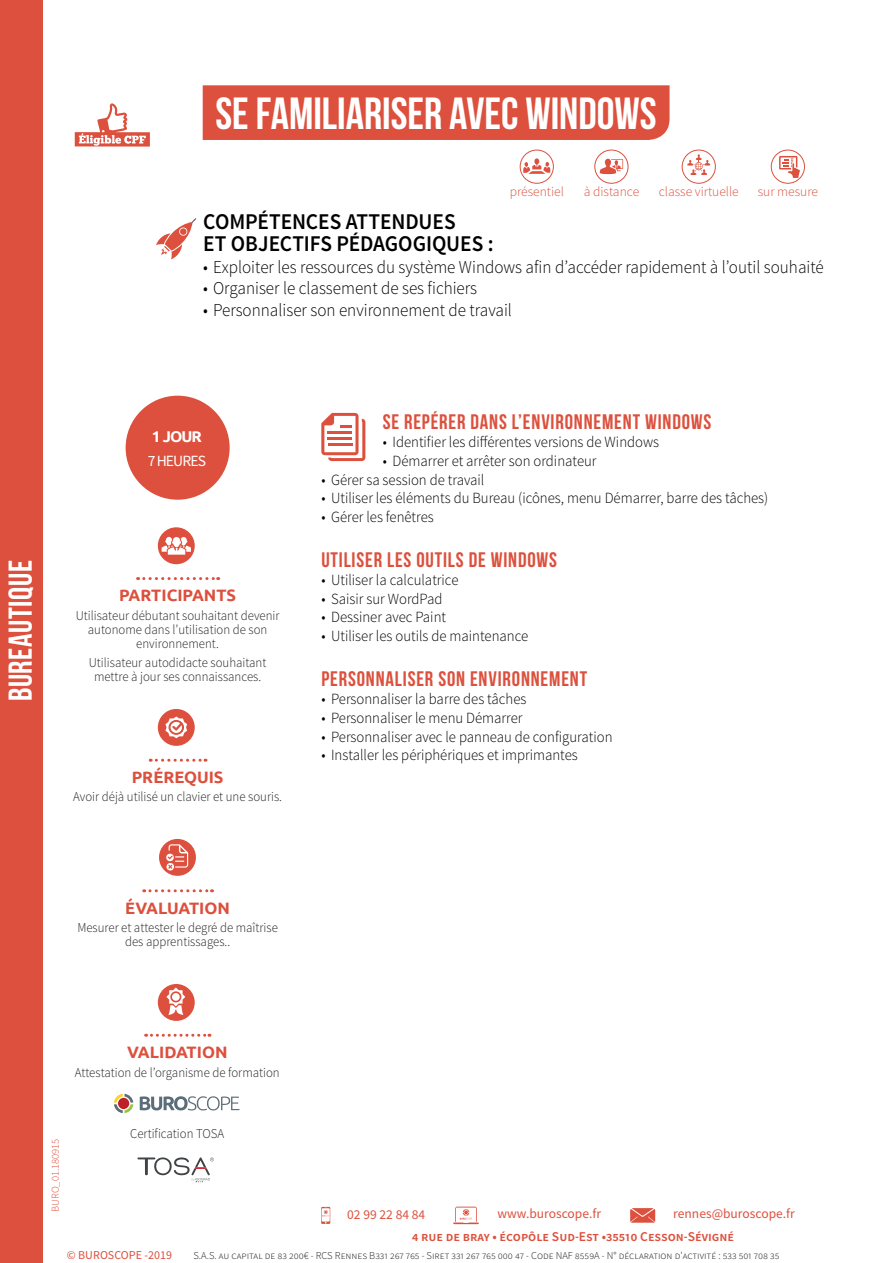
<style>
.page{position:relative;width:893px;height:1263px;background:#fff}
.page>*{position:absolute;margin:0;border:0;box-sizing:border-box;transform-origin:0 0}
.t1{font:700 45px "Bebas Neue";color:#fff}
.t2{font:700 33px "Bebas Neue";letter-spacing:.02em;color:#fff}
.t3{font:600 22.5px/22.8px "Source Sans Pro";letter-spacing:-.005em;color:#000001;scale:.95 1}
.t4{font:700 21px "Bebas Neue";letter-spacing:.04em;color:#dc503d}
.t5{font:300 18px "Source Sans Pro";color:#000001;scale:.95 1}
.t6{font:700 16.5px "Ubuntu";color:#dc503d}
.t7{font:15.6px "Source Sans Pro";letter-spacing:-.06em;color:#fff}
.t8{font:700 15.6px "Ubuntu";color:#fff}
.t9{font:300 15.45px "Source Sans Pro";color:#000001;scale:.95 1}
.t10{font:300 13.5px/14.2px "Source Sans Pro";color:#231f20;text-align:center;scale:.95 1}
.t11{font:600 13.5px "Source Sans Pro";color:#dc503d}
.t12{font:13.5px "Source Sans Pro";color:#dc503d}
.t13{font:300 13.5px "Source Sans Pro";color:#dc503d}
.t14{font:12px "Source Sans Pro";color:#dc503d}
.t15{font:300 10.5px "Source Sans Pro";color:#231f20}
.t16{font:300 10.5px "Source Sans Pro";color:#dc503d}
</style>
<div class="page">
<div style="left:126px;top:396px;width:104px;height:104px;background:#dc503d;border-radius:50%"></div>
<div style="left:203px;top:85px;width:466px;height:55px;background:#dc503d"></div>
<div style="left:0;top:0;width:43px;height:1263px;background:#dc503d"></div>
<svg style="left:321px;top:1207px;width:9px;height:17px"></svg>
<svg style="left:453px;top:1206px;width:26px;height:18px"></svg>
<svg style="left:630px;top:1208px;width:25px;height:15px"></svg>
<svg style="left:138px;top:577px;width:81px;height:3px"></svg>
<div style="left:158px;top:527px;width:37px;height:37px;background:#dc503d;border-radius:50%"></div>
<svg style="left:162px;top:537px;width:29px;height:18px"></svg>
<svg style="left:150px;top:759px;width:56px;height:3px"></svg>
<div style="left:158px;top:709px;width:37px;height:37px;background:#dc503d;border-radius:50%"></div>
<svg style="left:165px;top:716px;width:22px;height:22px"></svg>
<svg style="left:321px;top:413px;width:44px;height:48px"></svg>
<svg style="left:146px;top:1034px;width:64px;height:3px"></svg>
<svg style="left:114px;top:1094px;width:19px;height:19px"></svg>
<svg style="left:140px;top:1096px;width:99px;height:14px"></svg>
<svg style="left:137px;top:1157px;width:77px;height:25px"></svg>
<svg style="left:158px;top:984px;width:37px;height:37px"></svg>
<svg style="left:144px;top:889px;width:68px;height:3px"></svg>
<svg style="left:159px;top:839px;width:37px;height:37px"></svg>
<div style="left:594px;top:150px;width:34px;height:34px;border:1px solid #dc503d;border-radius:50%"></div>
<div style="left:520px;top:150px;width:34px;height:34px;border:1px solid #dc503d;border-radius:50%"></div>
<div style="left:682px;top:150px;width:34px;height:34px;border:1px solid #dc503d;border-radius:50%"></div>
<div style="left:771px;top:150px;width:34px;height:34px;border:1px solid #dc503d;border-radius:50%"></div>
<svg style="left:779px;top:156px;width:21px;height:22px"></svg>
<svg style="left:523px;top:158px;width:27px;height:16px"></svg>
<svg style="left:687px;top:154px;width:23px;height:21px"></svg>
<svg style="left:600px;top:159px;width:23px;height:15px"></svg>
<svg style="left:75px;top:103px;width:75px;height:44px"></svg>
<svg style="left:156px;top:218px;width:40px;height:41px"></svg>
<h2 class="t2" style="left:2px;top:701px;width:143px;rotate:-90deg">BUREAUTIQUE</h2>
<h1 class="t1" style="left:215px;top:88px;width:443px">SE FAMILIARISER AVEC WINDOWS</h1>
<p class="t13" style="left:510px;top:184px;width:56px">présentiel</p>
<p class="t13" style="left:584px;top:184px;width:57px">à distance</p>
<p class="t13" style="left:659px;top:184px;width:82px">classe virtuelle</p>
<p class="t13" style="left:758px;top:184px;width:62px">sur mesure</p>
<h3 class="t3" style="left:203px;top:210px;width:307px">COMPÉTENCES ATTENDUES<br>ET OBJECTIFS PÉDAGOGIQUES :</h3>
<p class="t5" style="left:203px;top:256px;width:655px">• Exploiter les ressources du système Windows afin d’accéder rapidement à l’outil souhaité</p>
<p class="t5" style="left:203px;top:278px;width:290px">• Organiser le classement de ses fichiers</p>
<p class="t5" style="left:203px;top:299px;width:326px">• Personnaliser son environnement de travail</p>
<p class="t8" style="left:152px;top:427px;width:51px">1 JOUR</p>
<p class="t7" style="left:148px;top:451px;width:60px">7 HEURES</p>
<p class="t6" style="left:119px;top:585px;width:119px">PARTICIPANTS</p>
<p class="t10" style="left:76px;top:608px;width:216px">Utilisateur débutant souhaitant devenir autonome dans l’utilisation de son environnement.</p>
<p class="t10" style="left:89px;top:655px;width:188px">Utilisateur autodidacte souhaitant mettre à jour ses connaissances.</p>
<p class="t6" style="left:132px;top:767px;width:93px">PRÉREQUIS</p>
<p class="t10" style="left:73px;top:790px;width:221px">Avoir déjà utilisé un clavier et une souris.</p>
<p class="t6" style="left:125px;top:898px;width:106px">ÉVALUATION</p>
<p class="t10" style="left:77px;top:920px;width:213px">Mesurer et attester le degré de maîtrise des apprentissages..</p>
<h3 class="t4" style="left:383px;top:410px;width:330px">SE REPÉRER DANS L’ENVIRONNEMENT WINDOWS</h3>
<p class="t9" style="left:383px;top:433px;width:292px">• Identifier les différentes versions de Windows</p>
<p class="t9" style="left:383px;top:451px;width:227px">• Démarrer et arrêter son ordinateur</p>
<p class="t9" style="left:321px;top:470px;width:173px">• Gérer sa session de travail</p>
<p class="t9" style="left:321px;top:489px;width:472px">• Utiliser les éléments du Bureau (icônes, menu Démarrer, barre des tâches)</p>
<p class="t9" style="left:321px;top:507px;width:120px">• Gérer les fenêtres</p>
<h3 class="t4" style="left:321px;top:548px;width:237px">UTILISER LES OUTILS DE WINDOWS</h3>
<p class="t9" style="left:321px;top:571px;width:146px">• Utiliser la calculatrice</p>
<p class="t9" style="left:321px;top:589px;width:129px">• Saisir sur WordPad</p>
<p class="t9" style="left:321px;top:608px;width:133px">• Dessiner avec Paint</p>
<p class="t9" style="left:321px;top:626px;width:219px">• Utiliser les outils de maintenance</p>
<h3 class="t4" style="left:321px;top:667px;width:267px">PERSONNALISER SON ENVIRONNEMENT</h3>
<p class="t9" style="left:321px;top:690px;width:217px">• Personnaliser la barre des tâches</p>
<p class="t9" style="left:321px;top:708px;width:213px">• Personnaliser le menu Démarrer</p>
<p class="t9" style="left:321px;top:727px;width:308px">• Personnaliser avec le panneau de configuration</p>
<p class="t9" style="left:321px;top:746px;width:271px">• Installer les périphériques et imprimantes</p>
<p class="t6" style="left:127px;top:1042px;width:102px">VALIDATION</p>
<p class="t10" style="left:75px;top:1065px;width:217px">Attestation de l’organisme de formation</p>
<p class="t16" style="left:49px;top:1212px;width:75px;rotate:-90deg">BURO_01.180915</p>
<p class="t10" style="left:130px;top:1126px;width:101px">Certification TOSA</p>
<p class="t12" style="left:347px;top:1206px;width:80px">02 99 22 84 84</p>
<p class="t12" style="left:497px;top:1205px;width:105px">www.buroscope.fr</p>
<p class="t12" style="left:673px;top:1205px;width:123px">rennes@buroscope.fr</p>
<p class="t11" style="left:412px;top:1228px;width:324px">4 rue de bray • écopôle Sud-Est •35510 Cesson-Sévigné</p>
<p class="t14" style="left:67px;top:1248px;width:107px">© BUROSCOPE -2019</p>
<p class="t15" style="left:193px;top:1249px;width:587px">S.A.S. au capital de 83 200€ - RCS Rennes B331 267 765 - Siret 331 267 765 000 47 - Code NAF 8559A - N° déclaration d'activité : 533 501 708 35</p>
</div>
